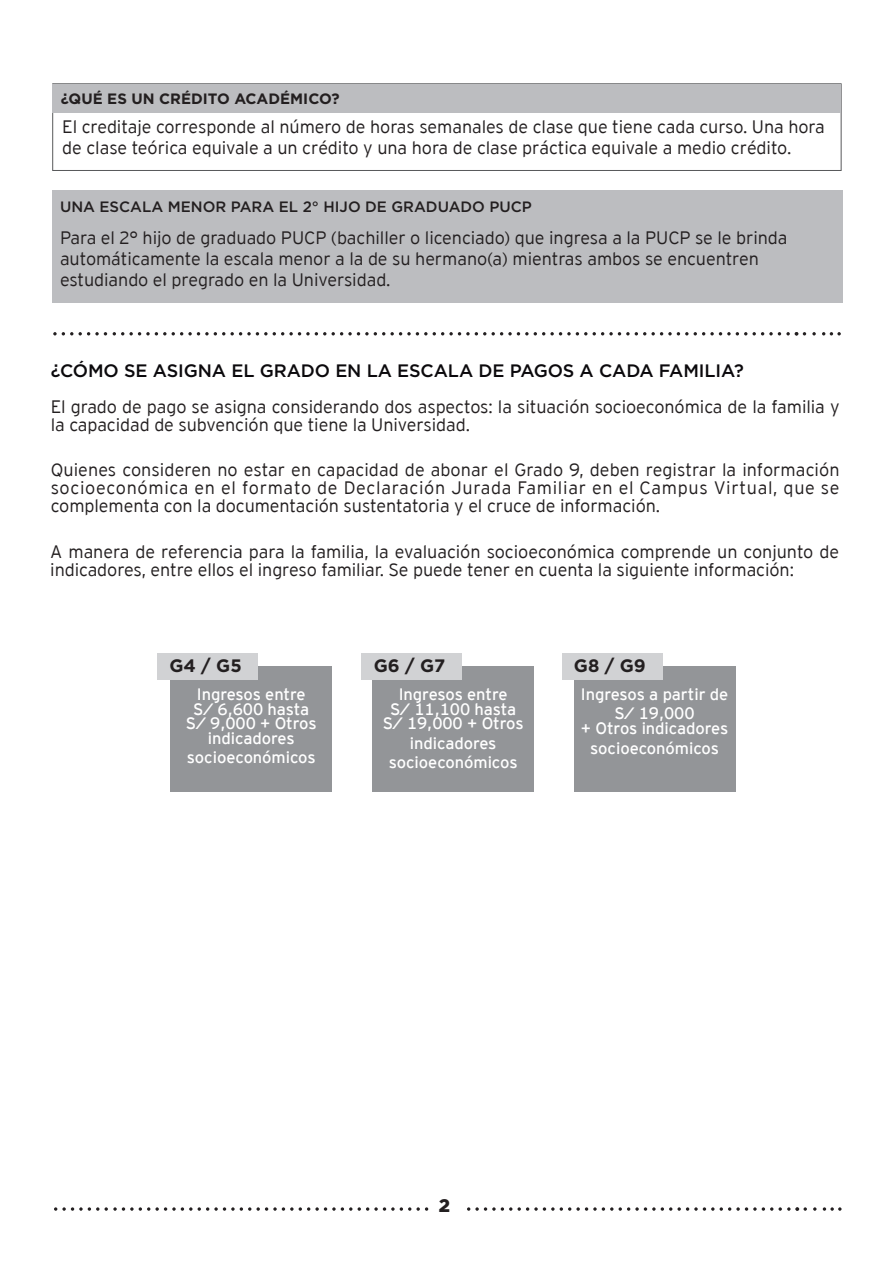
<style>
.page{position:relative;width:893px;height:1263px;background:#fff}
.page>*{position:absolute;margin:0;border:0;box-sizing:border-box;transform-origin:0 0}
.t1{font:300 18px/18px "Interstate";letter-spacing:-.005em;color:#231f20}
.t2{font:500 18px "Gotham";letter-spacing:-.005em;color:#0b090c}
.t3{font:700 18px "Gotham";color:#231f20}
.t4{font:900 18px "Gotham";color:#231f20}
.t5{font:16.5px/14.7px "Interstate Mono";letter-spacing:-.005em;color:#fff;text-align:center}
.t6{font:500 15px "Gotham";color:#231f20}
.t7{font:700 15px "Gotham";color:#231f20}
</style>
<div class="page">
<div style="left:52px;top:83px;width:789px;height:88px;border:1px solid #57585a"></div>
<div style="left:53px;top:84px;width:788px;height:28px;background:#bcbdc0"></div>
<div style="left:52px;top:190px;width:790px;height:112px;background:#bcbdc0"></div>
<svg style="left:694px;top:332px;width:112px;height:3px"></svg>
<svg style="left:812px;top:332px;width:4px;height:3px"></svg>
<svg style="left:822px;top:332px;width:19px;height:3px"></svg>
<svg style="left:113px;top:332px;width:575px;height:3px"></svg>
<svg style="left:79px;top:332px;width:28px;height:3px"></svg>
<svg style="left:53px;top:332px;width:20px;height:3px"></svg>
<div style="left:171px;top:667px;width:161px;height:125px;background:#939598"></div>
<div style="left:372px;top:667px;width:162px;height:125px;background:#939598"></div>
<div style="left:574px;top:667px;width:161px;height:125px;background:#939598"></div>
<div style="left:157px;top:654px;width:101px;height:26px;background:#d1d2d4"></div>
<div style="left:362px;top:654px;width:100px;height:26px;background:#d1d2d4"></div>
<div style="left:562px;top:654px;width:100px;height:26px;background:#d1d2d4"></div>
<svg style="left:619px;top:1207px;width:95px;height:4px"></svg>
<svg style="left:720px;top:1207px;width:87px;height:4px"></svg>
<svg style="left:813px;top:1207px;width:3px;height:4px"></svg>
<svg style="left:823px;top:1207px;width:18px;height:4px"></svg>
<svg style="left:105px;top:1207px;width:247px;height:4px"></svg>
<svg style="left:54px;top:1207px;width:45px;height:4px"></svg>
<svg style="left:358px;top:1207px;width:255px;height:4px"></svg>
<p class="t7" style="left:61px;top:88px;width:280px">¿QUÉ ES UN CRÉDITO ACADÉMICO?</p>
<p class="t1" style="left:62px;top:116px;width:764px;line-height:21px">El creditaje corresponde al número de horas semanales de clase que tiene cada curso. Una hora de clase teórica equivale a un crédito y una hora de clase práctica equivale a medio crédito.</p>
<p class="t6" style="left:60px;top:197px;width:473px">UNA ESCALA MENOR PARA EL 2° HIJO DE GRADUADO PUCP</p>
<p class="t1" style="left:60px;top:227px;width:729px;line-height:21px">Para el 2° hijo de graduado PUCP (bachiller o licenciado) que ingresa a la PUCP se le brinda automáticamente la escala menor a la de su hermano(a) mientras ambos se encuentren estudiando el pregrado en la Universidad.</p>
<p class="t2" style="left:51px;top:358px;width:695px">¿CÓMO SE ASIGNA EL GRADO EN LA ESCALA DE PAGOS A CADA FAMILIA?</p>
<p class="t1" style="left:51px;top:397px;width:790px">El grado de pago se asigna considerando dos aspectos: la situación socioeconómica de la familia y la capacidad de subvención que tiene la Universidad.</p>
<p class="t1" style="left:51px;top:460px;width:790px;text-align:justify">Quienes consideren no estar en capacidad de abonar el Grado 9, deben registrar la información socioeconómica en el formato de Declaración Jurada Familiar en el Campus Virtual, que se complementa con la documentación sustentatoria y el cruce de información.</p>
<p class="t1" style="left:50px;top:543px;width:790px">A manera de referencia para la familia, la evaluación socioeconómica comprende un conjunto de indicadores, entre ellos el ingreso familiar. Se puede tener en cuenta la siguiente información:</p>
<p class="t3" style="left:169px;top:654px;width:74px">G4 / G5</p>
<p class="t5" style="left:186px;top:686px;width:132px">Ingresos entre<br>S/ 6,600 hasta<br>S/ 9,000 + Otros indicadores</p>
<p class="t5" style="left:187px;top:750px;width:130px">socioeconómicos</p>
<p class="t3" style="left:374px;top:654px;width:73px">G6 / G7</p>
<p class="t3" style="left:574px;top:654px;width:73px">G8 / G9</p>
<p class="t5" style="left:581px;top:684px;width:149px;line-height:19.5px">Ingresos a partir de<br>S/ 19,000</p>
<p class="t5" style="left:581px;top:718px;width:149px;line-height:19.5px">+ Otros indicadores socioeconómicos</p>
<p class="t5" style="left:383px;top:686px;width:142px">Ingresos entre<br>S/ 11,100 hasta<br>S/ 19,000 + Otros</p>
<p class="t5" style="left:389px;top:733px;width:130px;line-height:19.5px">indicadores socioeconómicos</p>
<p class="t4" style="left:439px;top:1195px;width:13px">2</p>
</div>
